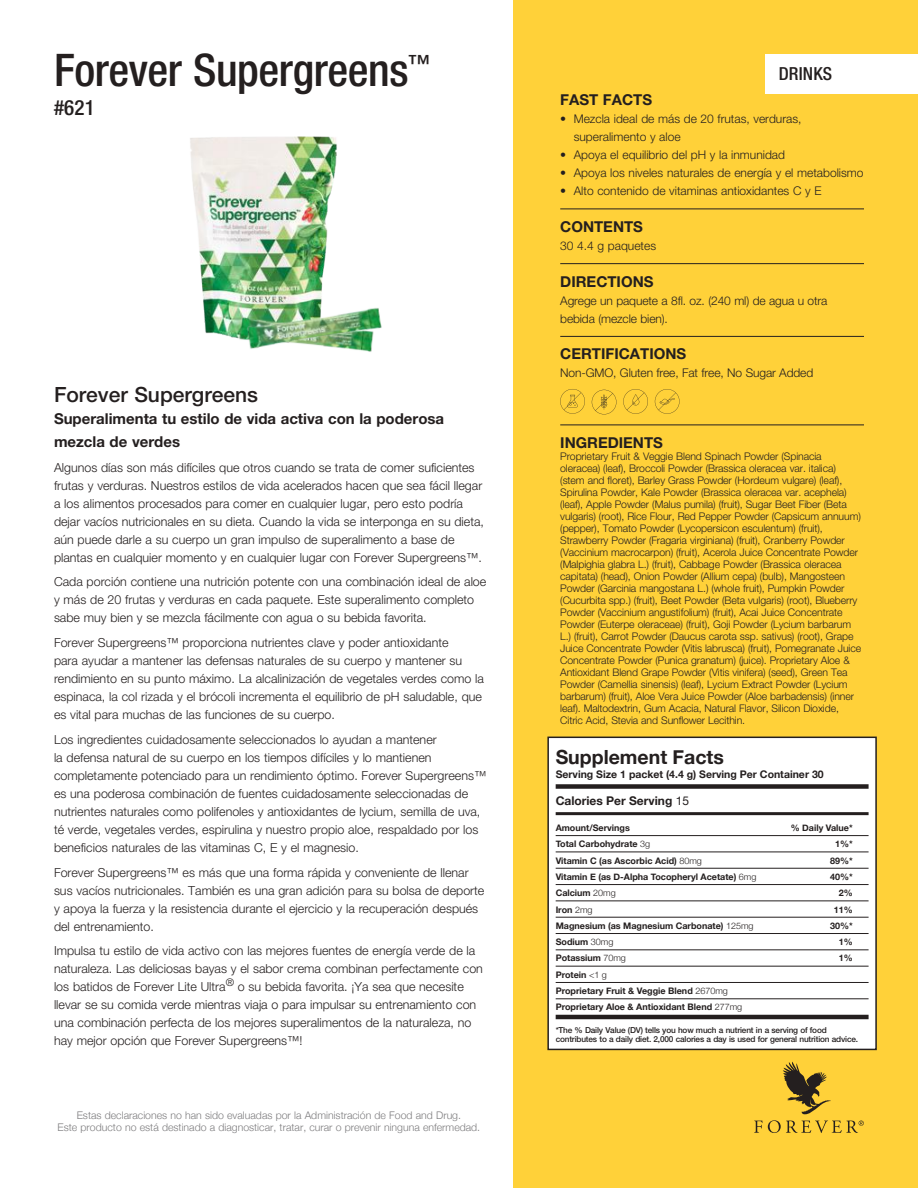
<style>
.page{position:relative;width:918px;height:1188px;background:#fff}
.page>*{position:absolute;margin:0;border:0;box-sizing:border-box;transform-origin:0 0}
.t1{font:500 condensed 45px "Helvetica Neue LT Std";letter-spacing:-.01em;color:#241f1f}
.t2{font:500 21px "Helvetica Neue LT Std";color:#241f1f}
.t3{font:500 condensed 21px "Helvetica Neue LT Std";color:#241f1f}
.t4{font:700 19.5px "Helvetica Neue";color:#241f1f}
.t5{font:500 condensed 18px "Helvetica Neue LT Std";letter-spacing:.01em;color:#241f1f}
.t6{font:700 15px/22.5px "Helvetica Neue LT Std";color:#241f1f}
.t7{font:300 12.45px/18px "Helvetica Neue LT Std";color:#241f1f}
.t8{font:300 12px/18px "Helvetica Neue LT Std";color:#241f1f}
.t9{font:700 12px "Helvetica Neue";color:#241f1f}
.t10{font:300 10.5px/12px "Helvetica Neue LT Std";letter-spacing:-.01em;color:#241f1f}
.t11{font:300 10.5px/12.6px "Helvetica Neue";color:#7d7c7e;text-align:center}
.t12{font:700 10.5px "Helvetica Neue";color:#241f1f}
.t13{font:700 9px/16.4px "Helvetica Neue";color:#241f1f}
.t14{font:500 8.25px/9px "Helvetica Neue LT Std";letter-spacing:-.02em;color:#241f1f}
.s1{font-weight:400}
.s2{font-weight:300}
</style>
<div class="page">
<div style="left:513px;top:0;width:405px;height:1188px;background:#ffd139"></div>
<hr style="left:560px;top:209px;width:304px;height:1px;background:#241f1f">
<hr style="left:560px;top:263px;width:304px;height:1px;background:#241f1f">
<hr style="left:560px;top:336px;width:304px;height:1px;background:#241f1f">
<hr style="left:560px;top:425px;width:304px;height:1px;background:#241f1f">
<div style="left:765px;top:54px;width:153px;height:40px;background:#fff"></div>
<div style="left:548px;top:737px;width:328px;height:312px;background:#fff"></div>
<div style="left:556px;top:784px;width:313px;height:5px;background:#241f1f"></div>
<hr style="left:556px;top:812px;width:313px;height:3px;background:#241f1f">
<hr style="left:556px;top:835px;width:313px;height:1px;background:#241f1f">
<hr style="left:556px;top:852px;width:313px;height:1px;background:#241f1f">
<hr style="left:556px;top:868px;width:313px;height:1px;background:#241f1f">
<hr style="left:556px;top:884px;width:313px;height:1px;background:#241f1f">
<hr style="left:556px;top:901px;width:313px;height:1px;background:#241f1f">
<hr style="left:556px;top:917px;width:313px;height:1px;background:#241f1f">
<hr style="left:556px;top:933px;width:313px;height:1px;background:#241f1f">
<hr style="left:556px;top:949px;width:313px;height:1px;background:#241f1f">
<hr style="left:556px;top:966px;width:313px;height:1px;background:#241f1f">
<hr style="left:556px;top:982px;width:313px;height:1px;background:#241f1f">
<hr style="left:556px;top:998px;width:313px;height:1px;background:#241f1f">
<hr style="left:556px;top:1015px;width:313px;height:4px;background:#241f1f">
<div style="left:547px;top:737px;width:330px;height:313px;border:2px solid #241f1f"></div>
<svg style="left:754px;top:1121px;width:8px;height:12px"></svg>
<svg style="left:768px;top:1061px;width:96px;height:72px"></svg>
<img style="left:190px;top:136px;width:147px;height:202px">
<img style="left:233px;top:315px;width:7px;height:25px">
<img style="left:240px;top:304px;width:142px;height:48px">
<svg style="left:655px;top:389px;width:25px;height:25px"></svg>
<svg style="left:592px;top:390px;width:24px;height:24px"></svg>
<svg style="left:560px;top:389px;width:25px;height:25px"></svg>
<svg style="left:623px;top:389px;width:25px;height:25px"></svg>
<h1 class="t1" style="left:54px;top:43px;width:378px">Forever Supergreens<sup>™</sup></h1>
<h2 class="t3" style="left:54px;top:95px;width:42px">#621</h2>
<h2 class="t2" style="left:54px;top:382px;width:206px">Forever Supergreens</h2>
<p class="t6" style="left:54px;top:407px;width:392px">Superalimenta tu estilo de vida activa con la poderosa mezcla de verdes</p>
<p class="t7" style="left:54px;top:458px;width:432px">Algunos días son más difíciles que otros cuando se trata de comer suficientes frutas y verduras. Nuestros estilos de vida acelerados hacen que sea fácil llegar a los alimentos procesados para comer en cualquier lugar, pero esto podría dejar vacíos nutricionales en su dieta. Cuando la vida se interponga en su dieta, aún puede darle a su cuerpo un gran impulso de superalimento a base de plantas en cualquier momento y en cualquier lugar con Forever Supergreens™.</p>
<p class="t7" style="left:54px;top:573px;width:434px">Cada porción contiene una nutrición potente con una combinación ideal de aloe y más de 20 frutas y verduras en cada paquete. Este superalimento completo sabe muy bien y se mezcla fácilmente con agua o su bebida favorita.</p>
<p class="t7" style="left:54px;top:633px;width:432px">Forever Supergreens™ proporciona nutrientes clave y poder antioxidante<br>para ayudar a mantener las defensas naturales de su cuerpo y mantener su rendimiento en su punto máximo. La alcalinización de vegetales verdes como la espinaca, la col rizada y el brócoli incrementa el equilibrio de pH saludable, que es vital para muchas de las funciones de su cuerpo.</p>
<p class="t7" style="left:54px;top:730px;width:434px">Los ingredientes cuidadosamente seleccionados lo ayudan a mantener<br>la defensa natural de su cuerpo en los tiempos difíciles y lo mantienen completamente potenciado para un rendimiento óptimo. Forever Supergreens™ es una poderosa combinación de fuentes cuidadosamente seleccionadas de nutrientes naturales como polifenoles y antioxidantes de lycium, semilla de uva, té verde, vegetales verdes, espirulina y nuestro propio aloe, respaldado por los beneficios naturales de las vitaminas C, E y el magnesio.</p>
<p class="t7" style="left:54px;top:863px;width:432px">Forever Supergreens™ es más que una forma rápida y conveniente de llenar sus vacíos nutricionales. También es una gran adición para su bolsa de deporte y apoya la fuerza y la resistencia durante el ejercicio y la recuperación después del entrenamiento.</p>
<p class="t7" style="left:54px;top:942px;width:430px">Impulsa tu estilo de vida activo con las mejores fuentes de energía verde de la naturaleza. Las deliciosas bayas y el sabor crema combinan perfectamente con los batidos de Forever Lite Ultra<sup>®</sup> o su bebida favorita. ¡Ya sea que necesite llevar se su comida verde mientras viaja o para impulsar su entrenamiento con una combinación perfecta de los mejores superalimentos de la naturaleza, no hay mejor opción que Forever Supergreens™!</p>
<p class="t11" style="left:58px;top:1109px;width:424px">Estas declaraciones no han sido evaluadas por la Administración de Food and Drug.<br>Este producto no está destinado a diagnosticar, tratar, curar o prevenir ninguna enfermedad.</p>
<h3 class="t5" style="left:779px;top:63px;width:55px">DRINKS</h3>
<p class="t6" style="left:560px;top:88px;width:93px">FAST FACTS</p>
<p class="t8" style="left:574px;top:110px;width:229px;text-indent:-14px">• Mezcla ideal de más de 20 frutas, verduras, superalimento y aloe</p>
<p class="t8" style="left:560px;top:146px;width:226px">• Apoya el equilibrio del pH y la inmunidad</p>
<p class="t8" style="left:560px;top:164px;width:305px">• Apoya los niveles naturales de energía y el metabolismo</p>
<p class="t8" style="left:560px;top:182px;width:263px">• Alto contenido de vitaminas antioxidantes C y E</p>
<p class="t6" style="left:560px;top:215px;width:84px">CONTENTS</p>
<p class="t8" style="left:560px;top:236px;width:97px">30 4.4 g paquetes</p>
<p class="t6" style="left:560px;top:270px;width:95px">DIRECTIONS</p>
<p class="t8" style="left:560px;top:291px;width:269px">Agrege un paquete a 8fl. oz. (240 ml) de agua u otra bebida (mezcle bien).</p>
<p class="t6" style="left:560px;top:343px;width:128px">CERTIFICATIONS</p>
<p class="t8" style="left:560px;top:364px;width:255px">Non-GMO, Gluten free, Fat free, No Sugar Added</p>
<p class="t6" style="left:560px;top:431px;width:104px">INGREDIENTS</p>
<p class="t10" style="left:560px;top:450px;width:302px">Proprietary Fruit &amp; Veggie Blend Spinach Powder (Spinacia oleracea) (leaf), Broccoli Powder (Brassica oleracea var. italica) (stem and floret), Barley Grass Powder (Hordeum vulgare) (leaf), Spirulina Powder, Kale Powder (Brassica oleracea var. acephela) (leaf), Apple Powder (Malus pumila) (fruit), Sugar Beet Fiber (Beta vulgaris) (root), Rice Flour, Red Pepper Powder (Capsicum annuum) (pepper), Tomato Powder (Lycopersicon esculentum) (fruit), Strawberry Powder (Fragaria virginiana) (fruit), Cranberry Powder (Vaccinium macrocarpon) (fruit), Acerola Juice Concentrate Powder (Malpighia glabra L.) (fruit), Cabbage Powder (Brassica oleracea capitata) (head), Onion Powder (Allium cepa) (bulb), Mangosteen Powder (Garcinia mangostana L.) (whole fruit), Pumpkin Powder (Cucurbita spp.) (fruit), Beet Powder (Beta vulgaris) (root), Blueberry Powder (Vaccinium angustifolium) (fruit), Acai Juice Concentrate Powder (Euterpe oleraceae) (fruit), Goji Powder (Lycium barbarum L.) (fruit), Carrot Powder (Daucus carota ssp. sativus) (root), Grape Juice Concentrate Powder (Vitis labrusca) (fruit), Pomegranate Juice Concentrate Powder (Punica granatum) (juice). Proprietary Aloe &amp; Antioxidant Blend Grape Powder (Vitis vinifera) (seed), Green Tea Powder (Camellia sinensis) (leaf), Lycium Extract Powder (Lycium barbarum) (fruit), Aloe Vera Juice Powder (Aloe barbadensis) (inner leaf). Maltodextrin, Gum Acacia, Natural Flavor, Silicon Dioxide, Citric Acid, Stevia and Sunflower Lecithin.</p>
<h3 class="t4" style="left:556px;top:745px;width:170px">Supplement Facts</h3>
<p class="t12" style="left:556px;top:767px;width:270px">Serving Size 1 packet (4.4 g) Serving Per Container 30</p>
<p class="t9" style="left:556px;top:794px;width:135px">Calories Per Serving <span class="s1">15</span></p>
<p class="t13" style="left:556px;top:819px;width:76px">Amount/Servings</p>
<p class="t13" style="left:791px;top:819px;width:63px">% Daily Value*</p>
<p class="t13" style="left:556px;top:836px;width:96px">Total Carbohydrate <span class="s2">3g</span></p>
<p class="t13" style="left:835px;top:836px;width:19px">1%*</p>
<p class="t13" style="left:556px;top:852px;width:148px">Vitamin C (as Ascorbic Acid) <span class="s2">80mg</span></p>
<p class="t13" style="left:830px;top:852px;width:24px">89%*</p>
<p class="t13" style="left:556px;top:868px;width:202px">Vitamin E (as D-Alpha Tocopheryl Acetate) <span class="s2">6mg</span></p>
<p class="t13" style="left:830px;top:868px;width:24px">40%*</p>
<p class="t13" style="left:556px;top:885px;width:62px">Calcium <span class="s2">20mg</span></p>
<p class="t13" style="left:839px;top:885px;width:16px">2%</p>
<p class="t13" style="left:556px;top:901px;width:38px">Iron <span class="s2">2mg</span></p>
<p class="t13" style="left:834px;top:901px;width:21px">11%</p>
<p class="t13" style="left:556px;top:917px;width:199px">Magnesium (as Magnesium Carbonate) <span class="s2">125mg</span></p>
<p class="t13" style="left:830px;top:917px;width:24px">30%*</p>
<p class="t13" style="left:556px;top:934px;width:59px">Sodium <span class="s2">30mg</span></p>
<p class="t13" style="left:839px;top:934px;width:16px">1%</p>
<p class="t13" style="left:556px;top:950px;width:72px">Potassium <span class="s2">70mg</span></p>
<p class="t13" style="left:839px;top:950px;width:16px">1%</p>
<p class="t13" style="left:556px;top:966px;width:188px">Protein <span class="s2">&lt;1 g<br></span>Proprietary Fruit &amp; Veggie Blend <span class="s2">2670mg<br></span>Proprietary Aloe &amp; Antioxidant Blend <span class="s2">277mg</span></p>
<p class="t14" style="left:556px;top:1025px;width:304px">*The % Daily Value (DV) tells you how much a nutrient in a serving of food contributes to a daily diet. 2,000 calories a day is used for general nutrition advice.</p>
</div>
